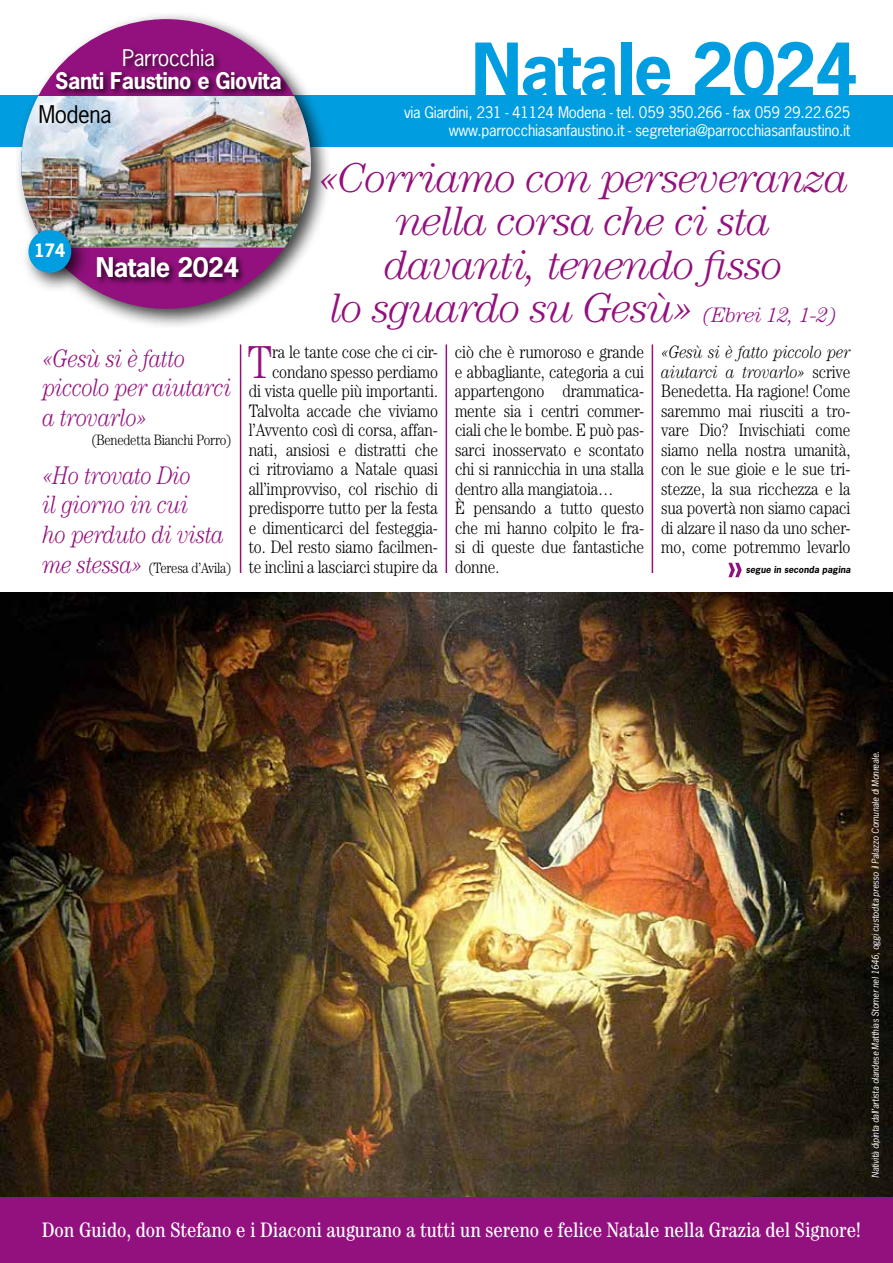
<style>
.page{position:relative;width:893px;height:1263px;background:#fff}
.page>*{position:absolute;margin:0;border:0;box-sizing:border-box;transform-origin:0 0}
.t1{font:700 68.55px "News Gothic Std";letter-spacing:-.02em;color:#009ee0}
.t2{font:300 46.35px "Century";color:#93117e;scale:.85 1}
.t3{font:italic 300 42px/43.5px "Century";letter-spacing:-.03em;color:#93117e;text-align:center}
.t4{font:italic 300 25.5px/29.7px "Century";letter-spacing:-.02em;color:#93117e;scale:.85 1}
.t5{font:700 25.5px "News Gothic Std";letter-spacing:-.02em;color:#fff}
.t6{font:22.8px "News Gothic Std";letter-spacing:-.02em;color:#000}
.t7{font:700 21.6px "News Gothic Std";letter-spacing:-.02em;color:#fff}
.t8{font:21.6px "News Gothic Std";letter-spacing:-.02em;color:#fff}
.t9{font:condensed 21px "Century";color:#fff}
.t10{font:300 18px/19.5px "Century";letter-spacing:-.01em;color:#000;text-align:right;scale:.85 1}
.t11{font:700 17.4px "News Gothic Std";color:#fff}
.t12{font:15px/18px "News Gothic Std";letter-spacing:-.02em;color:#fff;text-align:right}
.t13{font:300 15px "Century";letter-spacing:-.02em;color:#000;scale:.85 1}
.t14{font:italic 9px "News Gothic Std";letter-spacing:-.02em;color:#fff}
.t15{font:italic 700 9px "News Gothic Std";color:#000}
.s1{font-size:21px}
.s2{font-style:italic;font-size:25.5px;color:#93117e}
.s3{font-style:italic}
</style>
<div class="page">
<img style="left:0;top:592px;width:893px;height:605px">
<div style="left:0;top:1197px;width:893px;height:66px;background:#93117e"></div>
<div style="left:0;top:96px;width:893px;height:51px;background:#009ee0"></div>
<div style="left:13px;top:11px;width:318px;height:318px;background:#000;opacity:.75"></div>
<div style="left:21px;top:19px;width:290px;height:290px;background:#93117e;border-radius:50%"></div>
<img style="left:21px;top:96px;width:290px;height:151px">
<div style="left:55px;top:47px;width:234px;height:50px;background:#000;opacity:.75"></div>
<div style="left:21px;top:223px;width:70px;height:70px;background:#000;opacity:.75"></div>
<div style="left:28px;top:230px;width:43px;height:43px;background:#009ee0;border-radius:50%"></div>
<div style="left:95px;top:254px;width:152px;height:32px;background:#000;opacity:.75"></div>
<svg style="left:728px;top:563px;width:14px;height:14px"></svg>
<hr style="left:652px;top:344px;width:1px;height:229px;background:#93117e">
<hr style="left:446px;top:344px;width:1px;height:229px;background:#93117e">
<hr style="left:240px;top:344px;width:1px;height:229px;background:#93117e">
<p class="t8" style="left:122px;top:44px;width:94px">Parrocchia</p>
<p class="t7" style="left:55px;top:66px;width:228px">Santi Faustino e Giovita</p>
<p class="t6" style="left:38px;top:100px;width:75px">Modena</p>
<p class="t11" style="left:34px;top:239px;width:33px">174</p>
<h3 class="t5" style="left:96px;top:250px;width:145px">Natale 2024</h3>
<h1 class="t1" style="left:472px;top:25px;width:388px">Natale 2024</h1>
<p class="t12" style="left:404px;top:103px;width:448px">via Giardini, 231 - 41124 Modena - tel. 059 350.266 - fax 059 29.22.625 www.parrocchiasanfaustino.it - segreteria@parrocchiasanfaustino.it</p>
<h3 class="t3" style="left:318px;top:155px;width:532px">«Corriamo con perseveranza nella corsa che ci sta davanti, tenendo fisso<br>lo sguardo su Gesù» <span class="s1">(Ebrei 12, 1-2)</span></h3>
<h3 class="t4" style="left:43px;top:343px;width:224px">«Gesù si è fatto piccolo per aiutarci a trovarlo»</h3>
<p class="t13" style="left:91px;top:432px;width:167px">(Benedetta Bianchi Porro)</p>
<h3 class="t4" style="left:43px;top:460px;width:215px">«Ho trovato Dio<br>il giorno in cui<br>ho perduto di vista</h3>
<p class="t13" style="left:43px;top:559px;width:224px"><span class="s2">me stessa»</span> (Teresa d’Avila)</p>
<p class="t10" style="left:249px;top:342px;width:224px">ra le tante cose che ci cir&shy;condano spesso perdiamo<br>di vista quelle più importanti.<br>Talvolta accade che viviamo l’Avvento così di corsa, affan&shy;nati, ansiosi e distratti che ci ritroviamo a Natale quasi all’improvviso, col rischio di predisporre tutto per la festa e dimenticarci del festeggia&shy;to. Del resto siamo facilmen&shy;te inclini a lasciarci stupire da</p>
<p class="t10" style="left:455px;top:342px;width:224px;text-align:left">ciò che è rumoroso e grande e abbagliante, categoria a cui appartengono drammatica&shy;mente sia i centri commer&shy;ciali che le bombe. E può pas&shy;sarci inosservato e scontato chi si rannicchia in una stalla dentro alla mangiatoia…<br>È pensando a tutto questo che mi hanno colpito le fra&shy;si di queste due fantastiche donne.</p>
<p class="t10" style="left:661px;top:342px;width:224px;text-align:justify"><span class="s3">«Gesù si è fatto piccolo per aiutarci a trovarlo»</span> scrive Benedetta. Ha ragione! Come saremmo mai riusciti a tro&shy;vare Dio? Invischiati come siamo nella nostra umanità, con le sue gioie e le sue tri&shy;stezze, la sua ricchezza e la sua povertà non siamo capaci di alzare il naso da uno scher&shy;mo, come potremmo levarlo</p>
<h2 class="t2" style="left:248px;top:335px;width:31px">T</h2>
<p class="t15" style="left:746px;top:564px;width:106px">segue in seconda pagina</p>
<p class="t14" style="left:869px;top:1178px;width:428px;rotate:-90deg">Natività dipinta dall’artista olandese Matthias Stomer nel 1646, oggi custodita presso il Palazzo Comunale di Monreale.</p>
<p class="t9" style="left:42px;top:1217px;width:820px">Don Guido, don Stefano e i Diaconi augurano a tutti un sereno e felice Natale nella Grazia del Signore!</p>
</div>
